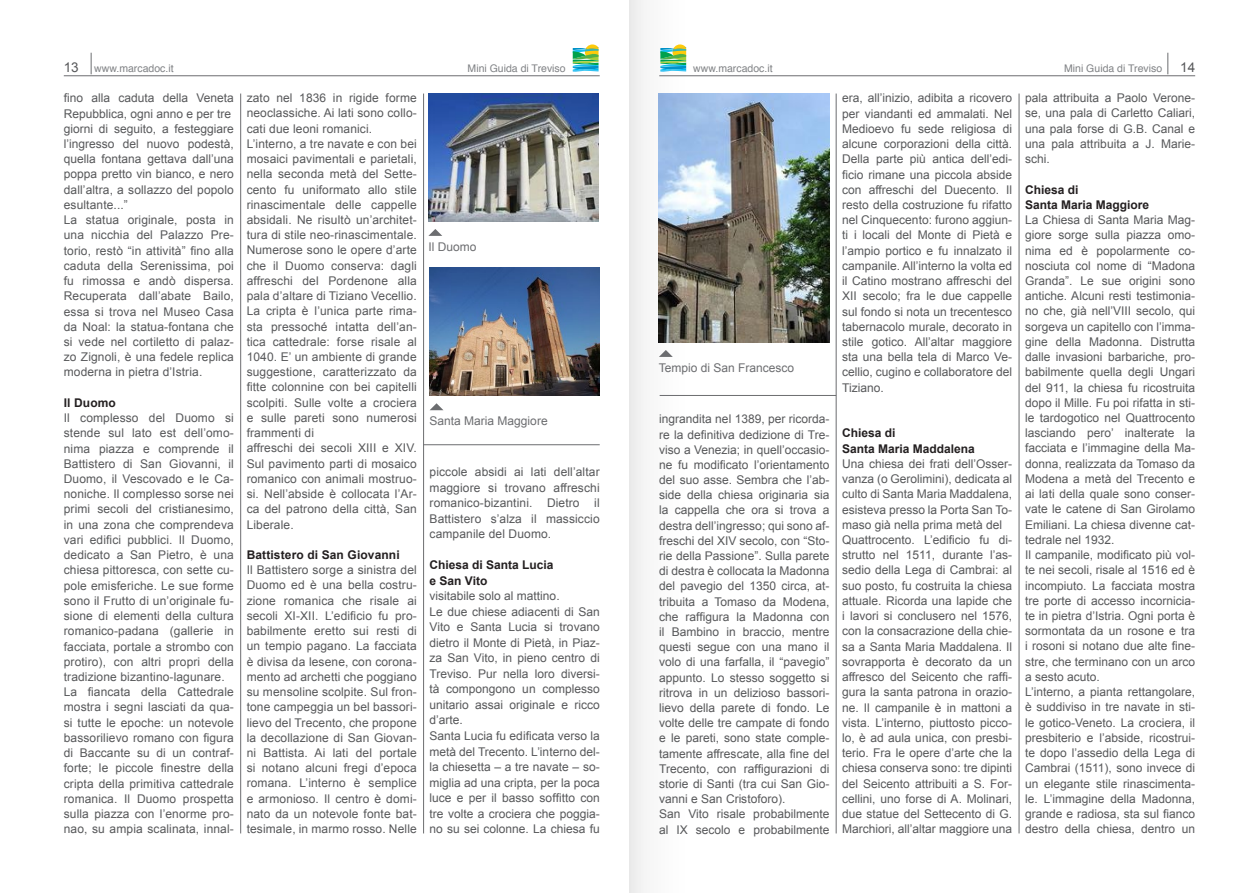
<style>
.page{position:relative;width:1259px;height:893px;background:#fff}
.page>*{position:absolute;margin:0;border:0;box-sizing:border-box;transform-origin:0 0}
.t1{font:13.5px "Arial";color:#57585a}
.t2{font:12px/15.3px "Arial";color:#57585a}
.t3{font:700 12px/15.3px "Arial";color:#231f20}
.t4{font:12px "Arial";color:#6c6d70}
.t5{font:10.5px "Helvetica";color:#808285}
.s1{font-family:"Arial";font-size:13.5px;color:#57585a}
</style>
<div class="page">
<img style="left:629px;top:0;width:153px;height:893px">
<hr style="left:659px;top:75px;width:536px;height:1px;background:#6c6d70">
<hr style="left:64px;top:75px;width:536px;height:1px;background:#6c6d70">
<svg style="left:1167px;top:53px;width:1px;height:21px"></svg>
<svg style="left:91px;top:53px;width:1px;height:21px"></svg>
<svg style="left:573px;top:44px;width:25px;height:28px"></svg>
<svg style="left:660px;top:44px;width:26px;height:28px"></svg>
<hr style="left:240px;top:94px;width:1px;height:739px;background:#6c6d70">
<hr style="left:423px;top:94px;width:1px;height:739px;background:#6c6d70">
<hr style="left:423px;top:444px;width:177px;height:1px;background:#6c6d70">
<svg style="left:659px;top:350px;width:14px;height:7px"></svg>
<hr style="left:836px;top:94px;width:1px;height:739px;background:#6c6d70">
<hr style="left:659px;top:395px;width:177px;height:1px;background:#6c6d70">
<hr style="left:1018px;top:94px;width:1px;height:739px;background:#6c6d70">
<svg style="left:428px;top:229px;width:14px;height:7px"></svg>
<svg style="left:430px;top:403px;width:13px;height:7px"></svg>
<img style="left:429px;top:268px;width:171px;height:127px">
<img style="left:659px;top:94px;width:170px;height:248px">
<img style="left:428px;top:94px;width:170px;height:127px">
<p class="t5" style="left:64px;top:60px;width:111px"><span class="s1">13</span> www.marcadoc.it</p>
<p class="t5" style="left:467px;top:60px;width:100px">Mini Guida di Treviso</p>
<p class="t5" style="left:693px;top:60px;width:81px">www.marcadoc.it</p>
<p class="t5" style="left:1064px;top:60px;width:100px">Mini Guida di Treviso</p>
<p class="t1" style="left:1180px;top:58px;width:17px">14</p>
<p class="t2" style="left:64px;top:91px;width:172px">fino alla caduta della Veneta<br>Repubblica, ogni anno e per tre giorni di seguito, a festeggiare l’ingresso del nuovo podestà, quella fontana gettava dall’una poppa pretto vin bianco, e nero dall’altra, a sollazzo del popolo esultante...”<br>La statua originale, posta in una nicchia del Palazzo Pre&shy;torio, restò “in attività” fino alla caduta della Serenissima, poi fu rimossa e andò dispersa.<br>Recuperata dall’abate Bailo, essa si trova nel Museo Casa da Noal: la statua-fontana che si vede nel cortiletto di palaz&shy;zo Zignoli, è una fedele replica moderna in pietra d’Istria.</p>
<p class="t3" style="left:64px;top:395px;width:54px">Il Duomo</p>
<p class="t2" style="left:64px;top:410px;width:172px">Il complesso del Duomo si stende sul lato est dell’omo&shy;nima piazza e comprende il<br>Battistero di San Giovanni, il<br>Duomo, il Vescovado e le Ca&shy;noniche. Il complesso sorse nei primi secoli del cristianesimo, in una zona che comprendeva vari edifici pubblici. Il Duomo, dedicato a San Pietro, è una chiesa pittoresca, con sette cu&shy;pole emisferiche. Le sue forme sono il Frutto di un’originale fu&shy;sione di elementi della cultura romanico-padana (gallerie in facciata, portale a strombo con protiro), con altri propri della tradizione bizantino-lagunare.<br>La fiancata della Cattedrale mostra i segni lasciati da qua&shy;si tutte le epoche: un notevole bassorilievo romano con figura di Baccante su di un contraf&shy;forte; le piccole finestre della cripta della primitiva cattedrale romanica. Il Duomo prospetta sulla piazza con l’enorme pro&shy;nao, su ampia scalinata, innal-</p>
<p class="t2" style="left:247px;top:90px;width:172px">zato nel 1836 in rigide forme neoclassiche. Ai lati sono collo&shy;cati due leoni romanici.<br>L’interno, a tre navate e con bei mosaici pavimentali e parietali, nella seconda metà del Sette&shy;cento fu uniformato allo stile rinascimentale delle cappelle absidali. Ne risultò un’architet&shy;tura di stile neo-rinascimentale.<br>Numerose sono le opere d’arte che il Duomo conserva: dagli affreschi del Pordenone alla pala d’altare di Tiziano Vecellio.<br>La cripta è l’unica parte rima&shy;sta pressoché intatta dell’an&shy;tica cattedrale: forse risale al<br>1040. E’ un ambiente di grande suggestione, caratterizzato da fitte colonnine con bei capitelli scolpiti. Sulle volte a crociera e sulle pareti sono numerosi frammenti di<br>affreschi dei secoli XIII e XIV.<br>Sul pavimento parti di mosaico romanico con animali mostruo&shy;si. Nell’abside è collocata l’Ar&shy;ca del patrono della città, San<br>Liberale.</p>
<p class="t3" style="left:247px;top:548px;width:155px">Battistero di San Giovanni</p>
<p class="t2" style="left:247px;top:562px;width:172px;text-align:justify">Il Battistero sorge a sinistra del Duomo ed è una bella costru&shy;zione romanica che risale ai secoli XI-XII. L’edificio fu pro&shy;babilmente eretto sui resti di un tempio pagano. La facciata è divisa da lesene, con corona&shy;mento ad archetti che poggiano su mensoline scolpite. Sul fron&shy;tone campeggia un bel bassori&shy;lievo del Trecento, che propone la decollazione di San Giovan&shy;ni Battista. Ai lati del portale si notano alcuni fregi d’epoca romana. L’interno è semplice e armonioso. Il centro è domi&shy;nato da un notevole fonte bat&shy;tesimale, in marmo rosso. Nelle</p>
<p class="t2" style="left:842px;top:91px;width:172px;text-align:justify">era, all’inizio, adibita a ricovero per viandanti ed ammalati. Nel Medioevo fu sede religiosa di alcune corporazioni della città.<br>Della parte più antica dell’edi&shy;ficio rimane una piccola abside con affreschi del Duecento. Il resto della costruzione fu rifatto nel Cinquecento: furono aggiun&shy;ti i locali del Monte di Pietà e l’ampio portico e fu innalzato il campanile. All’interno la volta ed il Catino mostrano affreschi del XII secolo; fra le due cappelle sul fondo si nota un trecentesco tabernacolo murale, decorato in stile gotico. All’altar maggiore sta una bella tela di Marco Ve&shy;cellio, cugino e collaboratore del Tiziano.</p>
<p class="t3" style="left:842px;top:426px;width:134px">Chiesa di<br>Santa Maria Maddalena</p>
<p class="t2" style="left:842px;top:456px;width:172px">Una chiesa dei frati dell’Osser&shy;vanza (o Gerolimini), dedicata al culto di Santa Maria Maddalena, esisteva presso la Porta San To&shy;maso già nella prima metà del<br>Quattrocento. L’edificio fu di&shy;strutto nel 1511, durante l’as&shy;sedio della Lega di Cambrai: al suo posto, fu costruita la chiesa attuale. Ricorda una lapide che i lavori si conclusero nel 1576, con la consacrazione della chie&shy;sa a Santa Maria Maddalena. Il sovrapporta è decorato da un affresco del Seicento che raffi&shy;gura la santa patrona in orazio&shy;ne. Il campanile è in mattoni a vista. L’interno, piuttosto picco&shy;lo, è ad aula unica, con presbi&shy;terio. Fra le opere d’arte che la chiesa conserva sono: tre dipinti del Seicento attribuiti a S. For&shy;cellini, uno forse di A. Molinari, due statue del Settecento di G.<br>Marchiori, all’altar maggiore una</p>
<p class="t2" style="left:1025px;top:90px;width:172px;text-align:justify">pala attribuita a Paolo Verone&shy;se, una pala di Carletto Caliari, una pala forse di G.B. Canal e una pala attribuita a J. Marie&shy;schi.</p>
<p class="t3" style="left:1025px;top:182px;width:126px">Chiesa di<br>Santa Maria Maggiore</p>
<p class="t2" style="left:1025px;top:212px;width:172px">La Chiesa di Santa Maria Mag&shy;giore sorge sulla piazza omo&shy;nima ed è popolarmente co&shy;nosciuta col nome di “Madona<br>Granda”. Le sue origini sono antiche. Alcuni resti testimonia&shy;no che, già nell’VIII secolo, qui sorgeva un capitello con l’imma&shy;gine della Madonna. Distrutta dalle invasioni barbariche, pro&shy;babilmente quella degli Ungari del 911, la chiesa fu ricostruita dopo il Mille. Fu poi rifatta in sti&shy;le tardogotico nel Quattrocento lasciando pero’ inalterate la facciata e l’immagine della Ma&shy;donna, realizzata da Tomaso da<br>Modena a metà del Trecento e ai lati della quale sono conser&shy;vate le catene di San Girolamo<br>Emiliani. La chiesa divenne cat&shy;tedrale nel 1932.<br>Il campanile, modificato più vol&shy;te nei secoli, risale al 1516 ed è incompiuto. La facciata mostra tre porte di accesso incornicia&shy;te in pietra d’Istria. Ogni porta è sormontata da un rosone e tra i rosoni si notano due alte fine&shy;stre, che terminano con un arco a sesto acuto.<br>L’interno, a pianta rettangolare, è suddiviso in tre navate in sti&shy;le gotico-Veneto. La crociera, il presbiterio e l’abside, ricostrui&shy;te dopo l’assedio della Lega di<br>Cambrai (1511), sono invece di un elegante stile rinascimenta&shy;le. L’immagine della Madonna, grande e radiosa, sta sul fianco destro della chiesa, dentro un</p>
<p class="t4" style="left:428px;top:239px;width:50px">Il Duomo</p>
<p class="t4" style="left:659px;top:360px;width:137px">Tempio di San Francesco</p>
<p class="t2" style="left:659px;top:412px;width:172px">ingrandita nel 1389, per ricorda&shy;re la definitiva dedizione di Tre&shy;viso a Venezia; in quell’occasio&shy;ne fu modificato l’orientamento del suo asse. Sembra che l’ab&shy;side della chiesa originaria sia la cappella che ora si trova a destra dell’ingresso; qui sono af&shy;freschi del XIV secolo, con “Sto&shy;rie della Passione”. Sulla parete di destra è collocata la Madonna del pavegio del 1350 circa, at&shy;tribuita a Tomaso da Modena, che raffigura la Madonna con il Bambino in braccio, mentre questi segue con una mano il volo di una farfalla, il “pavegio” appunto. Lo stesso soggetto si ritrova in un delizioso bassori&shy;lievo della parete di fondo. Le volte delle tre campate di fondo e le pareti, sono state comple&shy;tamente affrescate, alla fine del<br>Trecento, con raffigurazioni di storie di Santi (tra cui San Gio&shy;vanni e San Cristoforo).<br>San Vito risale probabilmente al IX secolo e probabilmente</p>
<p class="t4" style="left:429px;top:413px;width:120px">Santa Maria Maggiore</p>
<p class="t2" style="left:429px;top:464px;width:172px;text-align:justify">piccole absidi ai lati dell’altar maggiore si trovano affreschi romanico-bizantini. Dietro il Battistero s’alza il massiccio campanile del Duomo.</p>
<p class="t3" style="left:429px;top:558px;width:126px">Chiesa di Santa Lucia e San Vito</p>
<p class="t2" style="left:429px;top:588px;width:172px">visitabile solo al mattino.<br>Le due chiese adiacenti di San<br>Vito e Santa Lucia si trovano dietro il Monte di Pietà, in Piaz&shy;za San Vito, in pieno centro di<br>Treviso. Pur nella loro diversi&shy;tà compongono un complesso unitario assai originale e ricco d’arte.<br>Santa Lucia fu edificata verso la metà del Trecento. L’interno del&shy;la chiesetta – a tre navate – so&shy;miglia ad una cripta, per la poca luce e per il basso soffitto con tre volte a crociera che poggia&shy;no su sei colonne. La chiesa fu</p>
</div>
